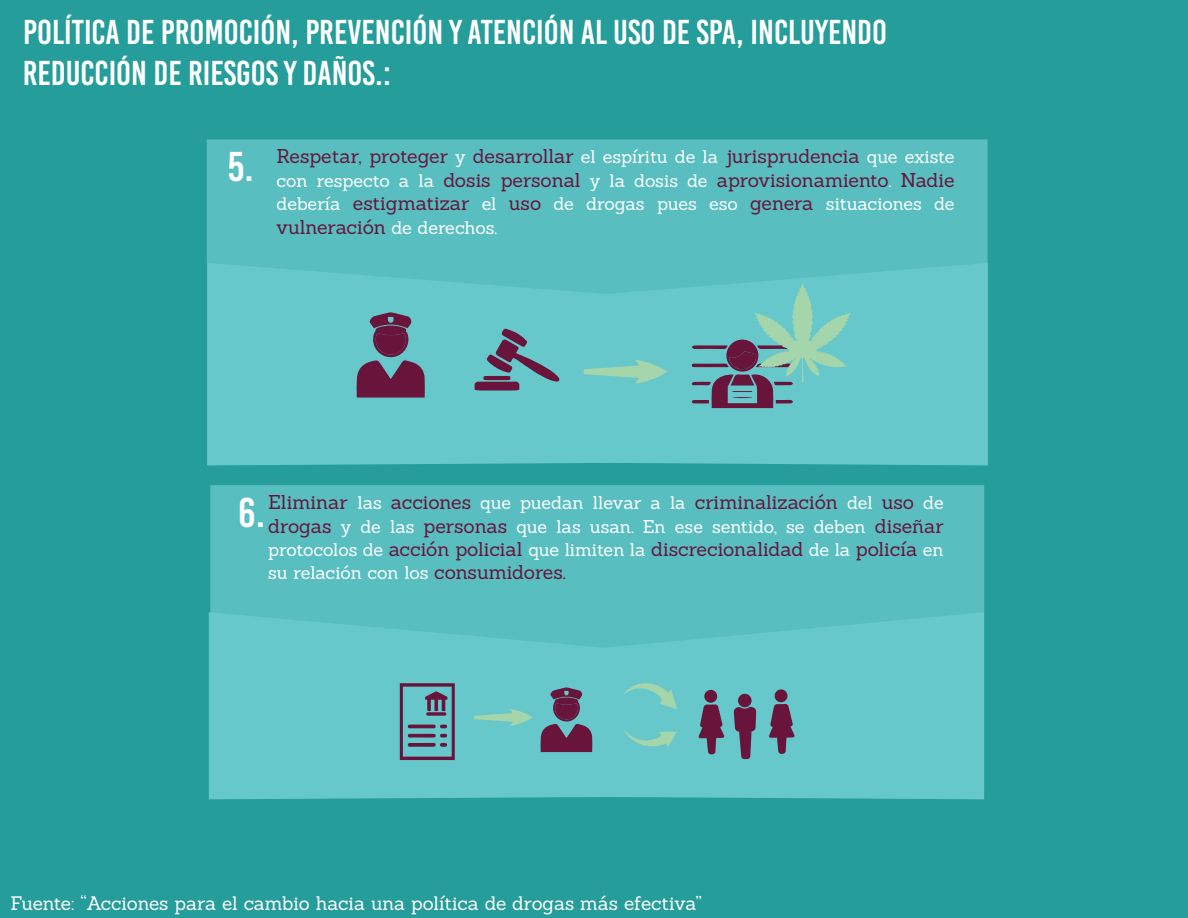
<style>
.page{position:relative;width:1188px;height:918px;background:#259d9a}
.page>*{position:absolute;margin:0;border:0;box-sizing:border-box;transform-origin:0 0}
.t1{font:34.5px/41.4px "Bebas Kai";color:#fff}
.t2{font:19.5px/23.4px "Sanchez";letter-spacing:-.005em;color:#68143b;text-align:right}
.t3{font:19.05px "Sanchez";letter-spacing:-.005em;color:#fff}
.t4{font:18px "Sanchez";letter-spacing:-.005em;color:#fff}
.s1{font-family:"Bebas Kai";font-size:41.55px;color:#fff}
.s2{font-size:18px;color:#fff}
.s3{font-size:19.5px;color:#68143b}
</style>
<div class="page">
<div style="left:207px;top:303px;width:781px;height:162px;background:#66c8cb"></div>
<svg style="left:207px;top:139px;width:781px;height:164px;background:#59bfc1"></svg>
<div style="left:209px;top:612px;width:775px;height:187px;background:#66c8cb"></div>
<svg style="left:210px;top:485px;width:774px;height:168px;background:#59bfc1"></svg>
<svg style="left:475px;top:328px;width:85px;height:63px;background:#66909e"></svg>
<svg style="left:356px;top:312px;width:69px;height:86px;background:#675f77"></svg>
<svg style="left:540px;top:687px;width:52px;height:65px;background:#675f76"></svg>
<svg style="left:400px;top:683px;width:55px;height:77px;background:#668998"></svg>
<svg style="left:474px;top:709px;width:59px;height:17px"></svg>
<svg style="left:699px;top:704px;width:26px;height:50px"></svg>
<div style="left:704px;top:690px;width:13px;height:13px;background:#68143b;border-radius:50%"></div>
<svg style="left:769px;top:704px;width:26px;height:50px"></svg>
<div style="left:775px;top:689px;width:13px;height:13px;background:#68143b;border-radius:50%"></div>
<svg style="left:734px;top:707px;width:22px;height:52px"></svg>
<div style="left:738px;top:694px;width:14px;height:13px;background:#68143b;border-radius:50%"></div>
<svg style="left:623px;top:729px;width:54px;height:23px"></svg>
<svg style="left:623px;top:677px;width:54px;height:32px;background:#74cbc3"></svg>
<svg style="left:584px;top:360px;width:83px;height:24px;background:#81cdbc"></svg>
<svg style="left:692px;top:283px;width:159px;height:125px;background:#70b0b1"></svg>
<h1 class="t1" style="left:23px;top:12px;width:866px">POLÍTICA DE PROMOCIÓN, PREVENCIÓN Y ATENCIÓN AL USO DE SPA, INCLUYENDO<br>REDUCCIÓN DE RIESGOS Y DAÑOS.:</h1>
<p class="t2" style="left:228px;top:145px;width:728px"><span class="s1">5.</span> Respetar, proteger <span class="s2">y</span> desarrollar <span class="s2">el espíritu de la</span> jurisprudencia <span class="s2">que existe con respecto a la</span> dosis personal <span class="s2">y la dosis de</span> aprovisionamiento<span class="s2">.</span> Nadie</p>
<p class="t4" style="left:277px;top:192px;width:679px">debería <span class="s3">estigmatizar</span> el <span class="s3">uso</span> de drogas pues eso <span class="s3">genera</span> situaciones de</p>
<p class="t2" style="left:277px;top:215px;width:222px">vulneración <span class="s2">de derechos.</span></p>
<p class="t2" style="left:238px;top:490px;width:707px"><span class="s1">6.</span> Eliminar <span class="s2">las</span> acciones <span class="s2">que puedan llevar a la</span> criminalización <span class="s2">del</span> uso <span class="s2">de</span></p>
<p class="t4" style="left:268px;top:515px;width:677px"><span class="s3">drogas</span> y de las <span class="s3">personas</span> que las usan. En ese sentido, se deben <span class="s3">diseñar</span></p>
<p class="t2" style="left:268px;top:537px;width:677px"><span class="s2">protocolos de</span> acción policial <span class="s2">que limiten la</span> discrecionalidad <span class="s2">de la</span> policía <span class="s2">en</span></p>
<p class="t4" style="left:268px;top:561px;width:299px">su relación con los <span class="s3">consumidores.</span></p>
<p class="t3" style="left:10px;top:891px;width:693px">Fuente: “Acciones para el cambio hacia una política de drogas más efectiva”</p>
</div>
